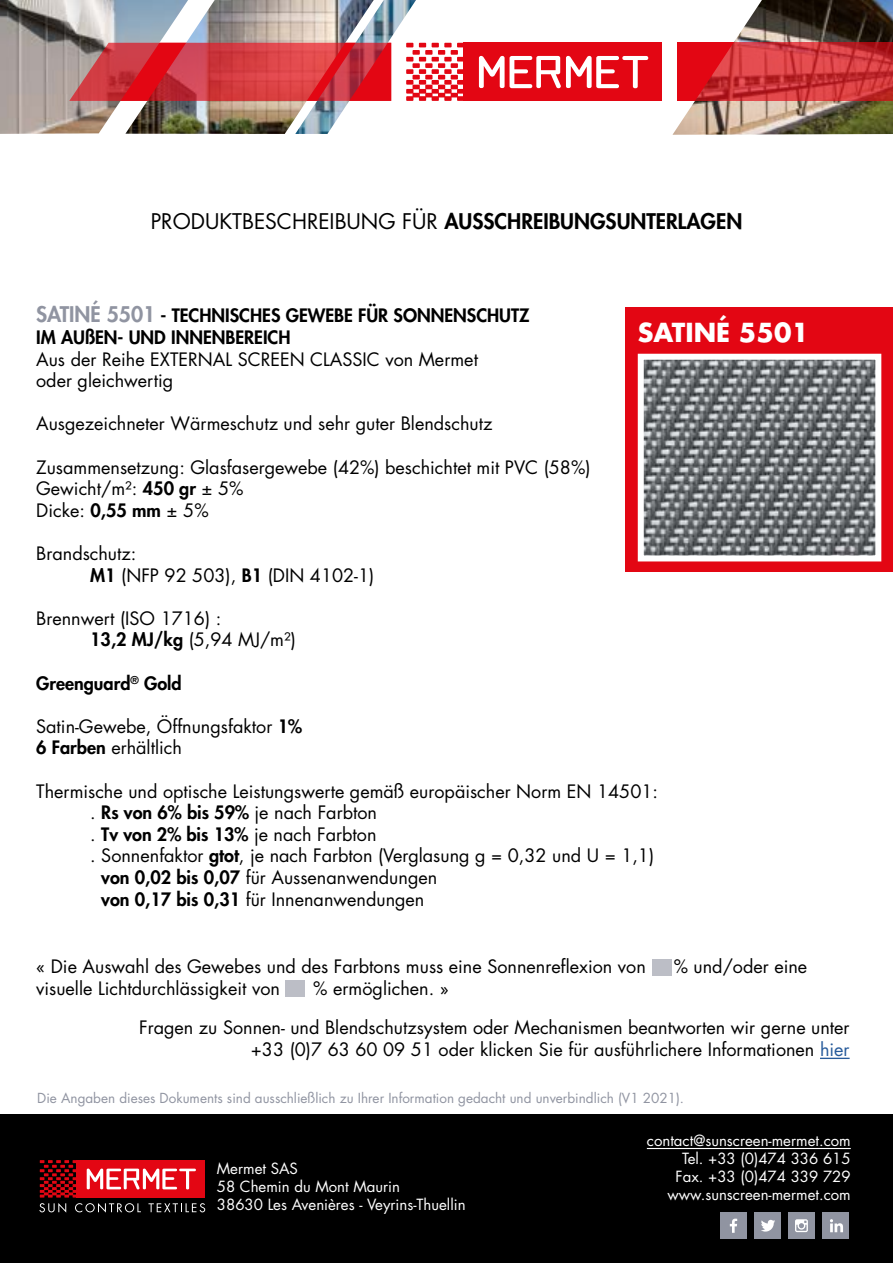
<style>
.page{position:relative;width:893px;height:1263px;background:#fff}
.page>*{position:absolute;margin:0;border:0;box-sizing:border-box;transform-origin:0 0}
.t1{font:700 25.5px "Futura";color:#fff}
.t2{font:800 21px "Futura";color:#000}
.t3{font:18px/21.6px "Futura";color:#000}
.t4{font:800 18px/21.6px "Futura";color:#000}
.t5{font:15px/18px "Futura";color:#fff}
.t6{font:13.5px "Futura";color:#9094a1}
.s1{font-weight:400}
.s2{font-size:21px;color:#9094a1}
.s3{font-weight:800}
.s4{color:#275b9b}
</style>
<div class="page">
<img style="left:0;top:0;width:125px;height:134px">
<img style="left:125px;top:0;width:170px;height:134px">
<img style="left:295px;top:0;width:121px;height:134px">
<img style="left:672px;top:0;width:221px;height:135px">
<svg style="left:678px;top:43px;width:215px;height:58px;background:#d12e34"></svg>
<svg style="left:62px;top:43px;width:329px;height:58px;background:#ce3a42"></svg>
<div style="left:463px;top:43px;width:199px;height:58px;background:#e30613"></div>
<svg style="left:407px;top:43px;width:56px;height:58px"></svg>
<svg style="left:479px;top:56px;width:169px;height:32px"></svg>
<div style="left:0;top:1114px;width:893px;height:149px;background:#000"></div>
<hr style="left:647px;top:1148px;width:204px;height:1px;background:#fff">
<div style="left:77px;top:1160px;width:128px;height:37px;background:#e30613"></div>
<svg style="left:40px;top:1160px;width:37px;height:37px"></svg>
<svg style="left:87px;top:1168px;width:109px;height:21px"></svg>
<svg style="left:39px;top:1203px;width:27px;height:9px"></svg>
<svg style="left:75px;top:1203px;width:66px;height:9px"></svg>
<svg style="left:148px;top:1203px;width:57px;height:9px"></svg>
<div style="left:720px;top:1212px;width:27px;height:27px;background:#9094a1"></div>
<svg style="left:730px;top:1218px;width:7px;height:15px"></svg>
<div style="left:754px;top:1212px;width:27px;height:27px;background:#9094a1"></div>
<svg style="left:761px;top:1220px;width:14px;height:11px"></svg>
<div style="left:788px;top:1213px;width:26px;height:26px;background:#9094a1"></div>
<svg style="left:795px;top:1219px;width:13px;height:13px"></svg>
<div style="left:823px;top:1212px;width:26px;height:27px;background:#9094a1"></div>
<svg style="left:830px;top:1219px;width:13px;height:13px"></svg>
<div style="left:652px;top:959px;width:20px;height:17px;background:#bcbec6"></div>
<div style="left:285px;top:980px;width:20px;height:17px;background:#bcbec6"></div>
<hr style="left:820px;top:1058px;width:30px;height:1px;background:#275b9b">
<div style="left:625px;top:307px;width:268px;height:265px;background:#e30613"></div>
<img style="left:645px;top:361px;width:229px;height:193px">
<div style="left:638px;top:354px;width:243px;height:207px;border:6px solid #fff"></div>
<p class="t2" style="left:151px;top:208px;width:593px"><span class="s1">PRODUKTBESCHREIBUNG FÜR</span> AUSSCHREIBUNGSUNTERLAGEN</p>
<p class="t4" style="left:36px;top:305px;width:495px"><span class="s2">SATINÉ 5501</span> - TECHNISCHES GEWEBE FÜR SONNENSCHUTZ<br>IM AUßEN- UND INNENBEREICH</p>
<p class="t3" style="left:36px;top:348px;width:443px">Aus der Reihe EXTERNAL SCREEN CLASSIC von Mermet oder gleichwertig</p>
<p class="t3" style="left:36px;top:413px;width:458px">Ausgezeichneter Wärmeschutz und sehr guter Blendschutz</p>
<p class="t3" style="left:36px;top:456px;width:556px">Zusammensetzung: Glasfasergewebe (42%) beschichtet mit PVC (58%)<br>Gewicht/m²: <span class="s3">450 gr</span> ± 5%<br>Dicke: <span class="s3">0,55 mm</span> ± 5%</p>
<p class="t3" style="left:90px;top:542px;width:286px;text-indent:-54px">Brandschutz:<br><span class="s3">M1</span> (NFP 92 503), <span class="s3">B1</span> (DIN 4102-1)</p>
<p class="t3" style="left:90px;top:607px;width:207px;text-indent:-54px">Brennwert (ISO 1716) :<br><span class="s3">13,2 MJ/kg</span> (5,94 MJ/m²)</p>
<p class="t4" style="left:36px;top:672px;width:147px">Greenguard<sup>®</sup> Gold</p>
<p class="t3" style="left:36px;top:715px;width:267px">Satin-Gewebe, Öffnungsfaktor <span class="s3">1%<br>6 Farben</span> erhältlich</p>
<p class="t3" style="left:36px;top:780px;width:623px">Thermische und optische Leistungswerte gemäß europäischer Norm EN 14501:</p>
<p class="t3" style="left:90px;top:802px;width:288px">. <span class="s3">Rs von 6% bis 59%</span> je nach Farbton</p>
<p class="t3" style="left:90px;top:823px;width:288px">. <span class="s3">Tv von 2% bis 13%</span> je nach Farbton</p>
<p class="t3" style="left:90px;top:845px;width:565px">. Sonnenfaktor <span class="s3">gtot</span>, je nach Farbton (Verglasung g = 0,32 und U = 1,1)</p>
<p class="t3" style="left:101px;top:866px;width:337px"><span class="s3">von 0,02 bis 0,07</span> für Aussenanwendungen</p>
<p class="t3" style="left:101px;top:888px;width:325px"><span class="s3">von 0,17 bis 0,31</span> für Innenanwendungen</p>
<h1 class="t1" style="left:638px;top:315px;width:173px">SATINÉ 5501</h1>
<p class="t3" style="left:36px;top:955px;width:611px">« Die Auswahl des Gewebes und des Farbtons muss eine Sonnenreflexion von</p>
<p class="t3" style="left:674px;top:955px;width:135px">% und/oder eine</p>
<p class="t3" style="left:36px;top:977px;width:245px">visuelle Lichtdurchlässigkeit von</p>
<p class="t3" style="left:139px;top:968px;width:712px;line-height:39.5px;text-indent:174px">% ermöglichen. »<br>Fragen zu Sonnen- und Blendschutzsystem oder Mechanismen beantworten wir gerne unter</p>
<p class="t3" style="left:251px;top:1038px;width:600px">+33 (0)7 63 60 09 51 oder klicken Sie für ausführlichere Informationen <span class="s4">hier</span></p>
<p class="t6" style="left:37px;top:1089px;width:648px">Die Angaben dieses Dokuments sind ausschließlich zu Ihrer Information gedacht und unverbindlich (V1 2021).</p>
<p class="t5" style="left:217px;top:1159px;width:250px">Mermet SAS<br>58 Chemin du Mont Maurin<br>38630 Les Avenières - Veyrins-Thuellin</p>
<p class="t5" style="left:647px;top:1131px;width:205px;text-align:right">contact@sunscreen-mermet.com<br>Tel. +33 (0)474 336 615<br>Fax. +33 (0)474 339 729 www.sunscreen-mermet.com</p>
</div>
